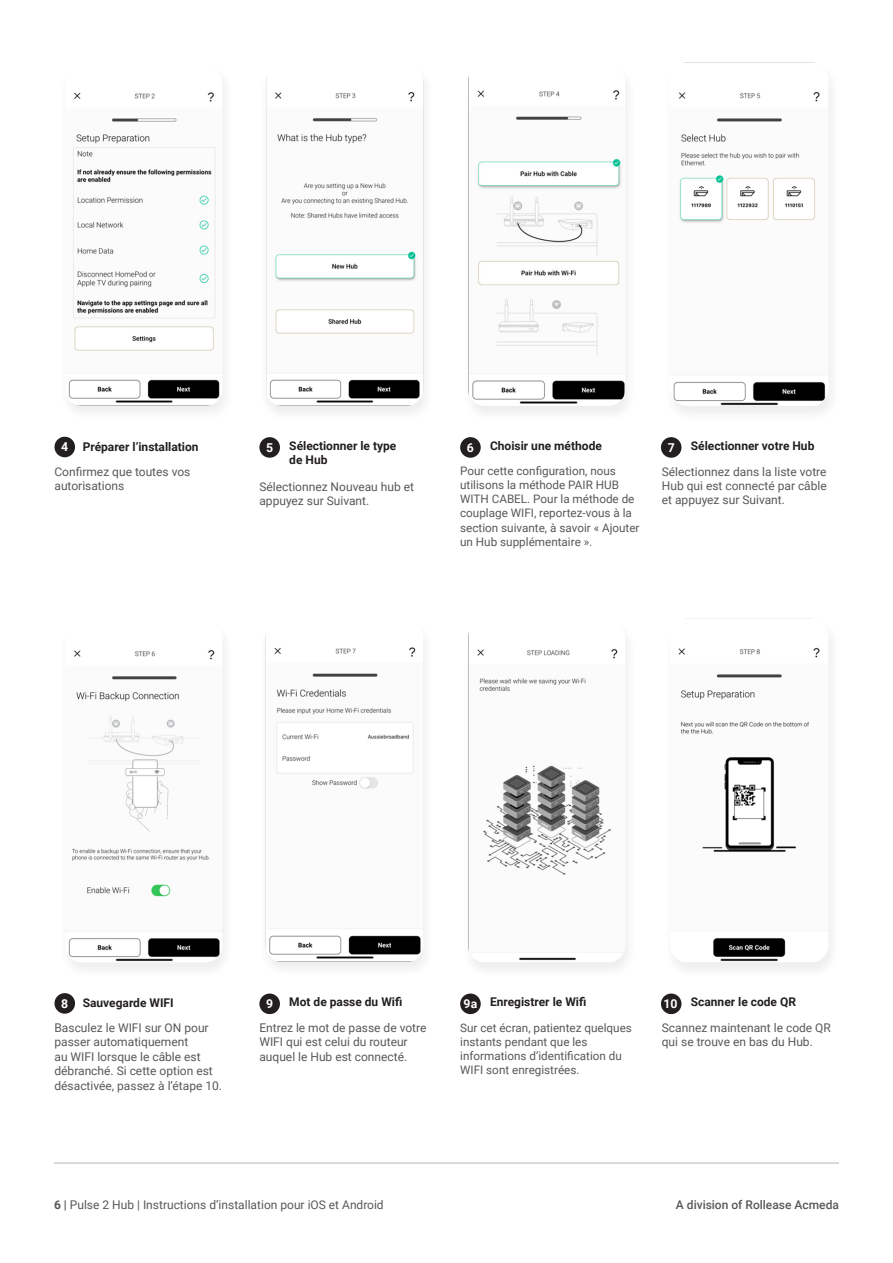
<style>
.page{position:relative;width:893px;height:1263px;background:#fff}
.page>*{position:absolute;margin:0;border:0;box-sizing:border-box;transform-origin:0 0}
.Body_Paragraph{font:700 12.3px "Roboto";color:#fff}
.Body_Paragraph-2{font:12px/14.4px "Roboto";color:#57585a}
.Box_Title{font:700 12px/14.4px "Roboto";color:#231f20}
.t1{font:500 12px "Roboto";color:#57585a}
.Body_Paragraph-3{font:11.7px/14.1px "Roboto";color:#57585a}
.s1{font-weight:700}
</style>
<div class="page">
<hr style="left:54px;top:1162px;width:785px;height:1px;background:#bcbdc0">
<div style="left:54px;top:437px;width:21px;height:20px;background:#231f20;border-radius:50%"></div>
<div style="left:54px;top:993px;width:21px;height:21px;background:#231f20;border-radius:50%"></div>
<div style="left:259px;top:437px;width:21px;height:21px;background:#231f20;border-radius:50%"></div>
<div style="left:259px;top:993px;width:21px;height:21px;background:#231f20;border-radius:50%"></div>
<div style="left:460px;top:437px;width:21px;height:21px;background:#231f20;border-radius:50%"></div>
<div style="left:460px;top:993px;width:21px;height:21px;background:#231f20;border-radius:50%"></div>
<div style="left:661px;top:437px;width:20px;height:21px;background:#231f20;border-radius:50%"></div>
<div style="left:661px;top:993px;width:20px;height:21px;background:#231f20;border-radius:50%"></div>
<img style="left:68px;top:92px;width:153px;height:314px">
<img style="left:68px;top:650px;width:153px;height:312px">
<img style="left:266px;top:78px;width:156px;height:328px">
<img style="left:269px;top:647px;width:153px;height:315px">
<img style="left:468px;top:76px;width:157px;height:330px">
<img style="left:468px;top:632px;width:156px;height:330px">
<div style="left:664px;top:62px;width:176px;height:361px;background:#fbfbfb"></div>
<img style="left:673px;top:62px;width:155px;height:344px">
<img style="left:678px;top:647px;width:148px;height:315px">
<p class="Body_Paragraph" style="left:61px;top:438px;width:9px">4</p>
<p class="Box_Title" style="left:83px;top:439px;width:117px">Préparer l’installation</p>
<p class="Body_Paragraph-2" style="left:54px;top:464px;width:137px">Confirmez que toutes vos autorisations</p>
<p class="Body_Paragraph" style="left:266px;top:439px;width:9px">5</p>
<p class="Box_Title" style="left:289px;top:438px;width:109px">Sélectionner le type de Hub</p>
<p class="Body_Paragraph-2" style="left:259px;top:479px;width:156px">Sélectionnez Nouveau hub et appuyez sur Suivant.</p>
<p class="Body_Paragraph" style="left:467px;top:439px;width:9px">6</p>
<p class="Box_Title" style="left:490px;top:438px;width:113px">Choisir une méthode</p>
<p class="Body_Paragraph" style="left:668px;top:439px;width:9px">7</p>
<p class="Box_Title" style="left:691px;top:438px;width:125px">Sélectionner votre Hub</p>
<p class="Body_Paragraph-3" style="left:460px;top:464px;width:181px">Pour cette configuration, nous utilisons la méthode PAIR HUB<br>WITH CABEL. Pour la méthode de couplage WIFI, reportez-vous à la section suivante, à savoir « Ajouter un Hub supplémentaire ».</p>
<p class="Body_Paragraph-2" style="left:662px;top:464px;width:167px;text-align:justify">Sélectionnez dans la liste votre Hub qui est connecté par câble et appuyez sur Suivant.</p>
<p class="Body_Paragraph" style="left:61px;top:994px;width:9px">8</p>
<p class="Box_Title" style="left:83px;top:995px;width:92px">Sauvegarde WIFI</p>
<p class="Body_Paragraph" style="left:266px;top:995px;width:9px">9</p>
<p class="Box_Title" style="left:289px;top:994px;width:115px">Mot de passe du Wifi</p>
<p class="Body_Paragraph" style="left:464px;top:995px;width:15px">9a</p>
<p class="Box_Title" style="left:490px;top:994px;width:98px">Enregistrer le Wifi</p>
<p class="Body_Paragraph" style="left:663px;top:994px;width:16px">10</p>
<p class="Box_Title" style="left:691px;top:994px;width:107px">Scanner le code QR</p>
<p class="Body_Paragraph-2" style="left:54px;top:1020px;width:169px">Basculez le WIFI sur ON pour passer automatiquement<br>au WIFI lorsque le câble est débranché. Si cette option est désactivée, passez à l’étape 10.</p>
<p class="Body_Paragraph-2" style="left:259px;top:1020px;width:169px">Entrez le mot de passe de votre<br>WIFI qui est celui du routeur auquel le Hub est connecté.</p>
<p class="Body_Paragraph-3" style="left:460px;top:1020px;width:173px">Sur cet écran, patientez quelques instants pendant que les informations d’identification du<br>WIFI sont enregistrées.</p>
<p class="Body_Paragraph-2" style="left:662px;top:1020px;width:171px">Scannez maintenant le code QR qui se trouve en bas du Hub.</p>
<p class="Body_Paragraph-2" style="left:54px;top:1197px;width:331px"><span class="s1">6 |</span> Pulse 2 Hub | Instructions d’installation pour iOS et Android</p>
<p class="t1" style="left:676px;top:1196px;width:165px">A division of Rollease Acmeda</p>
</div>
